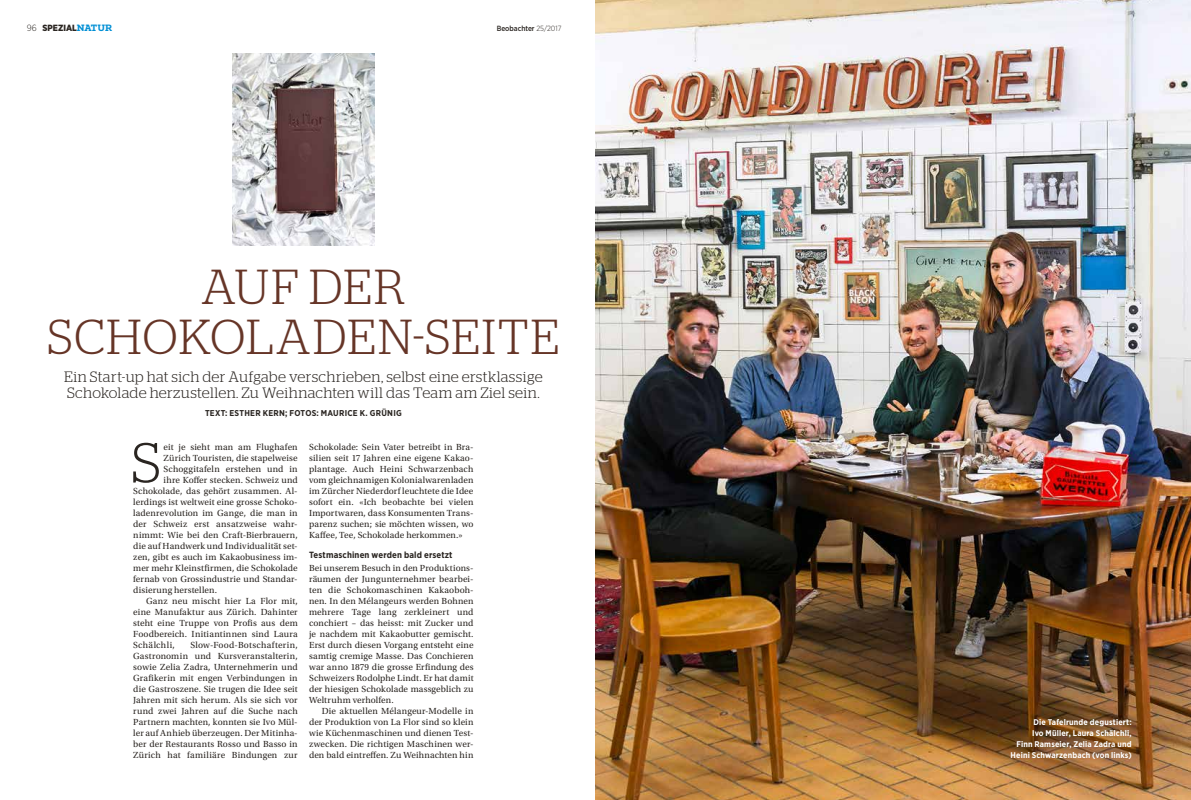
<style>
.page{position:relative;width:1191px;height:800px;background:#fff}
.page>*{position:absolute;margin:0;border:0;box-sizing:border-box;transform-origin:0 0}
.t1{font:300 56.4px "Stag";color:#2a2521}
.t2{font:300 49px/50px "Stag";letter-spacing:.03em;color:#663527;text-align:center}
.t3{font:300 15px/16px "Stag";letter-spacing:.02em;color:#2a2521}
.t4{font:9.3px/11px "Utopia Std";letter-spacing:.01em;color:#2a2521;text-align:justify}
.t5{font:9.3px "Utopia Std";letter-spacing:.03em;color:#2a2521}
.t6{font:700 9px "Gotham Narrow";letter-spacing:.015em;color:#2a2521}
.t7{font:900 9px "Gotham Narrow";color:#2a2521}
.t8{font:700 8.5px "Gotham Narrow";letter-spacing:.03em;color:#2a2521}
.t9{font:700 8.2px/11px "Gotham Narrow";letter-spacing:.02em;color:#fff;text-align:right}
.t10{font:500 7.5px "Gotham Narrow";color:#2a2521}
.s1{font-weight:300}
.s2{font-family:"Fakt Slab Pro";font-weight:700;font-size:9.3px;color:#008fd5}
</style>
<div class="page">
<img style="left:595px;top:0;width:596px;height:799px">
<img style="left:232px;top:53px;width:142px;height:193px">
<p class="t7" style="left:27px;top:22px;width:87px"><span class="s1">96</span> SPEZIAL<span class="s2">NATUR</span></p>
<p class="t10" style="left:497px;top:24px;width:66px">Beobachter <span class="s1">25/2017</span></p>
<h2 class="t2" style="left:47px;top:261px;width:513px">AUF DER<br>SCHOKOLADEN-SEITE</h2>
<h3 class="t3" style="left:64px;top:368px;width:480px">Ein Start-up hat sich der Aufgabe verschrieben, selbst eine erstklassige<br>Schokolade herzustellen. Zu Weihnachten will das Team am Ziel sein.</h3>
<p class="t8" style="left:205px;top:408px;width:198px">TEXT: ESTHER KERN; FOTOS: MAURICE K. GRÜNIG</p>
<h1 class="t1" style="left:131px;top:431px;width:31px">S</h1>
<p class="t4" style="left:164px;top:441px;width:136px">eit je sieht man am Flughafen</p>
<p class="t4" style="left:164px;top:452px;width:136px">Zürich Touristen, die stapelweise</p>
<p class="t4" style="left:164px;top:463px;width:136px">Schoggitafeln erstehen und in</p>
<p class="t4" style="left:164px;top:474px;width:136px">ihre Koffer stecken. Schweiz und</p>
<p class="t4" style="left:133px;top:485px;width:166px">Schokolade, das gehört zusammen. Al-</p>
<p class="t4" style="left:133px;top:496px;width:166px">lerdings ist weltweit eine grosse Schoko-</p>
<p class="t4" style="left:133px;top:507px;width:166px">ladenrevolution im Gange, die man in</p>
<p class="t4" style="left:133px;top:518px;width:166px">der Schweiz erst ansatzweise wahr-</p>
<p class="t4" style="left:133px;top:529px;width:166px">nimmt: Wie bei den Craft-Bierbrauern,</p>
<p class="t4" style="left:133px;top:540px;width:166px">die auf Handwerk und Individualität set-</p>
<p class="t4" style="left:133px;top:551px;width:166px">zen, gibt es auch im Kakaobusiness im-</p>
<p class="t4" style="left:133px;top:562px;width:166px">mer mehr Kleinstfirmen, die Schokolade</p>
<p class="t4" style="left:133px;top:573px;width:166px">fernab von Grossindustrie und Standar-</p>
<p class="t4" style="left:133px;top:584px;width:85px">disierung herstellen.</p>
<p class="t4" style="left:146px;top:595px;width:153px">Ganz neu mischt hier La Flor mit,</p>
<p class="t4" style="left:133px;top:606px;width:166px">eine Manufaktur aus Zürich. Dahinter</p>
<p class="t4" style="left:133px;top:617px;width:166px">steht eine Truppe von Profis aus dem</p>
<p class="t4" style="left:133px;top:628px;width:166px">Foodbereich. Initiantinnen sind Laura</p>
<p class="t5" style="left:133px;top:639px;width:43px">Schälchli,</p>
<p class="t4" style="left:133px;top:639px;width:166px;text-indent:57px">Slow-Food-Botschafterin, Gastronomin und Kursveranstalterin, sowie Zelia Zadra, Unternehmerin und Grafikerin mit engen Verbindungen in die Gastroszene. Sie trugen die Idee seit Jahren mit sich herum. Als sie sich vor rund zwei Jahren auf die Suche nach Partnern machten, konnten sie Ivo Mül&shy;ler auf Anhieb überzeugen. Der Mitinha&shy;ber der Restaurants Rosso und Basso in Zürich hat familiäre Bindungen zur</p>
<p class="t4" style="left:309px;top:441px;width:166px;text-align:left">Schokolade: Sein Vater betreibt in Bra&shy;silien seit 17 Jahren eine eigene Kakao&shy;plantage. Auch Heini Schwarzenbach vom gleichnamigen Kolonialwarenladen im Zürcher Niederdorf leuchtete die Idee sofort ein. «Ich beobachte bei vielen Importwaren, dass Konsumenten Trans&shy;parenz suchen; sie möchten wissen, wo Kaffee, Tee, Schokolade herkommen.»</p>
<p class="t6" style="left:309px;top:548px;width:145px">Testmaschinen werden bald ersetzt</p>
<p class="t4" style="left:309px;top:562px;width:166px">Bei unserem Besuch in den Produktions&shy;räumen der Jungunternehmer bearbei&shy;ten die Schokomaschinen Kakaoboh&shy;nen. In den Mélangeurs werden Bohnen mehrere Tage lang zerkleinert und conchiert – das heisst: mit Zucker und je nachdem mit Kakaobutter gemischt.<br>Erst durch diesen Vorgang entsteht eine samtig cremige Masse. Das Conchieren war anno 1879 die grosse Erfindung des Schweizers Rodolphe Lindt. Er hat damit der hiesigen Schokolade massgeblich zu Weltruhm verholfen.</p>
<p class="t4" style="left:309px;top:705px;width:166px;text-indent:13px">Die aktuellen Mélangeur-Modelle in der Produktion von La Flor sind so klein wie Küchenmaschinen und dienen Test&shy;zwecken. Die richtigen Maschinen wer&shy;den bald eintreffen. Zu Weihnachten hin</p>
<p class="t9" style="left:1010px;top:716px;width:123px">Die Tafelrunde degustiert:<br>Ivo Müller, Laura Schälchli,<br>Finn Ramseier, Zelia Zadra und<br>Heini Schwarzenbach (von links)</p>
</div>
